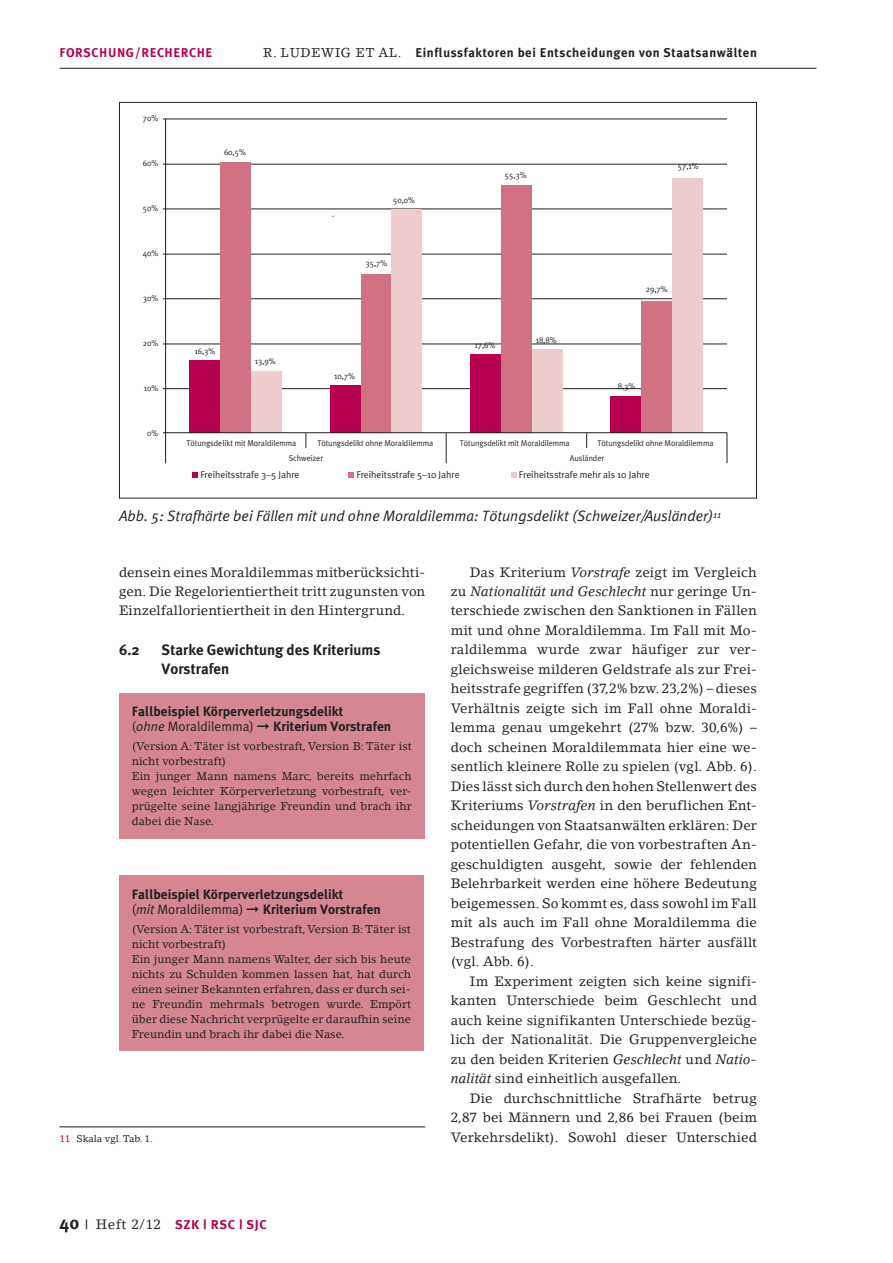
<style>
.page{position:relative;width:893px;height:1263px;background:#fff}
.page>*{position:absolute;margin:0;border:0;box-sizing:border-box;transform-origin:0 0}
.t1{font:italic 15px "Meta Plus Normal";color:#231f20}
.t2{font:700 15px/19.5px "Meta Plus";color:#231f20}
.t3{font:13.5px/19.5px "Lino Letter";letter-spacing:.005em;color:#231f20;text-align:justify}
.t4{font:700 13.5px/15px "Meta Plus";color:#231f20}
.t5{font:700 12.75px "Meta Plus";letter-spacing:.045em;color:#231f20}
.t6{font:700 12.75px "Meta Plus";letter-spacing:.045em;color:#b60150;scale:1.05 1}
.t7{font:700 12.75px "Meta Plus";letter-spacing:.045em;color:#b60150}
.t8{font:12.75px "Lino Letter";color:#231f20}
.t9{font:11.25px/15px "Lino Letter";color:#231f20}
.t10{font:9.75px "Meta Plus Normal";color:#231f20}
.t11{font:9.75px "Lino Letter";color:#231f20}
.t12{font:8.4px/15.5px "Meta Plus Normal";letter-spacing:-.005em;color:#231f20}
.s1{font-family:"Lino Letter";font-weight:400}
.s2{font-family:"Meta Plus Normal";font-weight:400}
.s3{font-family:"Meta Plus Normal";font-weight:400;font-style:italic}
.s4{color:#b60150}
.s5{font-style:italic}
.s6{font-size:18px;color:#231f20}
.s7{font-weight:400;color:#231f20}
.s8{font-family:"Lino Letter";font-weight:400;font-size:13.5px;color:#231f20}
</style>
<div class="page">
<hr style="left:60px;top:68px;width:756px;height:1px;background:#231f20">
<div style="left:119px;top:693px;width:305px;height:145px;background:#d68693"></div>
<div style="left:119px;top:875px;width:305px;height:175px;background:#d68693"></div>
<hr style="left:60px;top:1126px;width:365px;height:1px;background:#231f20">
<hr style="left:163px;top:209px;width:564px;height:1px;background:#231f20">
<hr style="left:163px;top:164px;width:564px;height:1px;background:#231f20">
<hr style="left:163px;top:119px;width:564px;height:1px;background:#231f20">
<hr style="left:163px;top:254px;width:564px;height:1px;background:#231f20">
<hr style="left:163px;top:298px;width:564px;height:1px;background:#231f20">
<hr style="left:163px;top:344px;width:564px;height:1px;background:#231f20">
<hr style="left:163px;top:388px;width:564px;height:1px;background:#231f20">
<hr style="left:165px;top:119px;width:1px;height:344px;background:#231f20">
<svg style="left:306px;top:433px;width:1px;height:15px"></svg>
<svg style="left:586px;top:433px;width:1px;height:15px"></svg>
<hr style="left:446px;top:433px;width:1px;height:30px;background:#231f20">
<hr style="left:727px;top:433px;width:1px;height:30px;background:#231f20">
<div style="left:189px;top:360px;width:31px;height:73px;background:#b60150"></div>
<div style="left:220px;top:162px;width:31px;height:271px;background:#d17284"></div>
<div style="left:251px;top:371px;width:31px;height:62px;background:#eecbcd"></div>
<div style="left:330px;top:386px;width:31px;height:47px;background:#b60150"></div>
<div style="left:361px;top:274px;width:30px;height:159px;background:#d17284"></div>
<div style="left:391px;top:209px;width:31px;height:224px;background:#eecbcd"></div>
<div style="left:470px;top:355px;width:31px;height:78px;background:#b60150"></div>
<div style="left:501px;top:186px;width:31px;height:247px;background:#d17284"></div>
<div style="left:532px;top:350px;width:31px;height:83px;background:#eecbcd"></div>
<div style="left:610px;top:396px;width:31px;height:37px;background:#b60150"></div>
<div style="left:641px;top:301px;width:31px;height:132px;background:#d17284"></div>
<div style="left:672px;top:178px;width:31px;height:255px;background:#eecbcd"></div>
<hr style="left:163px;top:432px;width:564px;height:1px;background:#231f20">
<svg style="left:192px;top:472px;width:6px;height:6px"></svg>
<svg style="left:349px;top:472px;width:5px;height:6px"></svg>
<svg style="left:511px;top:472px;width:5px;height:6px"></svg>
<p class="t7" style="left:60px;top:45px;width:25px">Forsc</p>
<p class="t7" style="left:99px;top:45px;width:115px">hung/recherche</p>
<p class="t8" style="left:263px;top:45px;width:38px">R. Lude</p>
<p class="t5" style="left:321px;top:45px;width:437px"><span class="s1">wig et al .</span> Einflussfaktoren bei Entscheidungen von Staatsanwälten</p>
<p class="t12" style="left:143px;top:110px;width:17px">70%</p>
<p class="t12" style="left:143px;top:155px;width:17px">60%</p>
<p class="t12" style="left:143px;top:200px;width:17px">50%</p>
<p class="t12" style="left:143px;top:245px;width:17px">40%</p>
<p class="t12" style="left:143px;top:290px;width:17px">30%</p>
<p class="t12" style="left:143px;top:335px;width:17px">20%</p>
<p class="t12" style="left:144px;top:380px;width:16px">10%</p>
<p class="t12" style="left:147px;top:425px;width:13px">0%</p>
<p class="t12" style="left:224px;top:144px;width:23px">60,5%</p>
<p class="t12" style="left:195px;top:344px;width:22px">16,3%</p>
<p class="t12" style="left:255px;top:353px;width:22px">13,9%</p>
<p class="t12" style="left:393px;top:192px;width:23px">50,0%</p>
<p class="t12" style="left:365px;top:255px;width:23px">35,7%</p>
<p class="t12" style="left:334px;top:368px;width:22px">10,7%</p>
<p class="t12" style="left:505px;top:167px;width:23px">55,3%</p>
<p class="t12" style="left:475px;top:337px;width:22px">17,6%</p>
<p class="t12" style="left:536px;top:332px;width:22px">18,8%</p>
<p class="t12" style="left:678px;top:159px;width:22px">57,1%</p>
<p class="t12" style="left:646px;top:282px;width:23px">29,7%</p>
<p class="t12" style="left:618px;top:378px;width:19px">8,3%</p>
<p class="t12" style="left:317px;top:435px;width:117px">Tötungsdelikt ohne Moraldilemma</p>
<p class="t12" style="left:460px;top:435px;width:111px">Tötungsdelikt mit Moraldilemma</p>
<p class="t12" style="left:598px;top:435px;width:117px">Tötungsdelikt ohne Moraldilemma</p>
<p class="t12" style="left:289px;top:435px;width:36px;text-indent:-102px">Tötungsdelikt mit Moraldilemma<br>Schweizer</p>
<p class="t12" style="left:570px;top:450px;width:36px">Ausländer</p>
<p class="t10" style="left:200px;top:469px;width:101px">Freiheitsstrafe 3–5 Jahre</p>
<p class="t10" style="left:356px;top:469px;width:105px">Freiheitsstrafe 5–10 Jahre</p>
<p class="t10" style="left:519px;top:469px;width:132px">Freiheitsstrafe mehr als 10 Jahre</p>
<p class="t1" style="left:119px;top:508px;width:603px">Abb. 5: Strafhärte bei Fällen mit und ohne Moraldilemma: Tötungsdelikt (Schweizer/Ausländer)<sup>11</sup></p>
<p class="t3" style="left:119px;top:562px;width:308px">densein eines Moraldilemmas mitberücksichti&shy;gen. Die Regelorientiertheit tritt zugunsten von Einzelfallorientiertheit in den Hintergrund.</p>
<p class="t2" style="left:119px;top:639px;width:22px">6.2</p>
<p class="t2" style="left:162px;top:639px;width:220px">Starke Gewichtung des Kriteriums<br>Vorstrafen</p>
<p class="t4" style="left:132px;top:704px;width:261px">Fallbeispiel Körperverletzungsdelikt<br><span class="s2">(</span><span class="s3">ohne</span> <span class="s2">Moraldilemma)</span> ➞ Kriterium Vorstrafen</p>
<p class="t9" style="left:132px;top:739px;width:281px">(Version A: Täter ist vorbestraft, Version B: Täter ist nicht vorbestraft)<br>Ein junger Mann namens Marc, bereits mehrfach wegen leichter Körperverletzung vorbestraft, ver&shy;prügelte seine langjährige Freundin und brach ihr dabei die Nase.</p>
<p class="t4" style="left:132px;top:886px;width:251px">Fallbeispiel Körperverletzungsdelikt<br><span class="s2">(</span><span class="s3">mit</span> <span class="s2">Moraldilemma)</span> ➞ Kriterium Vorstrafen</p>
<p class="t9" style="left:132px;top:921px;width:281px">(Version A: Täter ist vorbestraft, Version B: Täter ist nicht vorbestraft)<br>Ein junger Mann namens Walter, der sich bis heute nichts zu Schulden kommen lassen hat, hat durch einen seiner Bekannten erfahren, dass er durch sei&shy;ne Freundin mehrmals betrogen wurde. Empört über diese Nachricht verprügelte er daraufhin seine Freundin und brach ihr dabei die Nase.</p>
<p class="t11" style="left:60px;top:1133px;width:95px"><span class="s4">11</span> Skala vgl. Tab. 1.</p>
<p class="t3" style="left:451px;top:562px;width:308px;text-indent:19px">Das Kriterium <span class="s5">Vorstrafe</span> zeigt im Vergleich zu <span class="s5">Nationalität und Geschlecht</span> nur geringe Un&shy;terschiede zwischen den Sanktionen in Fällen mit und ohne Moraldilemma. Im Fall mit Mo&shy;raldilemma wurde zwar häufiger zur ver&shy;gleichsweise milderen Geldstrafe als zur Frei&shy;heitsstrafe gegriffen (37,2% bzw. 23,2%) – dieses Verhältnis zeigte sich im Fall ohne Moraldi&shy;lemma genau umgekehrt (27% bzw. 30,6%) – doch scheinen Moraldilemmata hier eine we&shy;sentlich kleinere Rolle zu spielen (vgl. Abb. 6).<br>Dies lässt sich durch den hohen Stellenwert des Kriteriums <span class="s5">Vorstrafen</span> in den beruflichen Ent&shy;scheidungen von Staatsanwälten erklären: Der potentiellen Gefahr, die von vorbestraften An&shy;geschuldigten ausgeht, sowie der fehlenden Belehrbarkeit werden eine höhere Bedeutung beigemessen. So kommt es, dass sowohl im Fall mit als auch im Fall ohne Moraldilemma die Bestrafung des Vorbestraften härter ausfällt (vgl. Abb. 6).</p>
<p class="t3" style="left:451px;top:971px;width:308px;text-indent:19px">Im Experiment zeigten sich keine signifi&shy;kanten Unterschiede beim Geschlecht und auch keine signifikanten Unterschiede bezüg&shy;lich der Nationalität. Die Gruppenvergleiche zu den beiden Kriterien <span class="s5">Geschlecht</span> und <span class="s5">Natio&shy;nalität</span> sind einheitlich ausgefallen.</p>
<p class="t3" style="left:451px;top:1088px;width:308px;text-indent:19px">Die durchschnittliche Strafhärte betrug 2,87 bei Männern und 2,86 bei Frauen (beim Verkehrsdelikt). Sowohl dieser Unterschied</p>
<p class="t6" style="left:60px;top:1217px;width:199px"><span class="s6">40</span> <span class="s7">|</span> <span class="s8">Heft 2/12</span> SZK | RSC | SJC</p>
</div>
